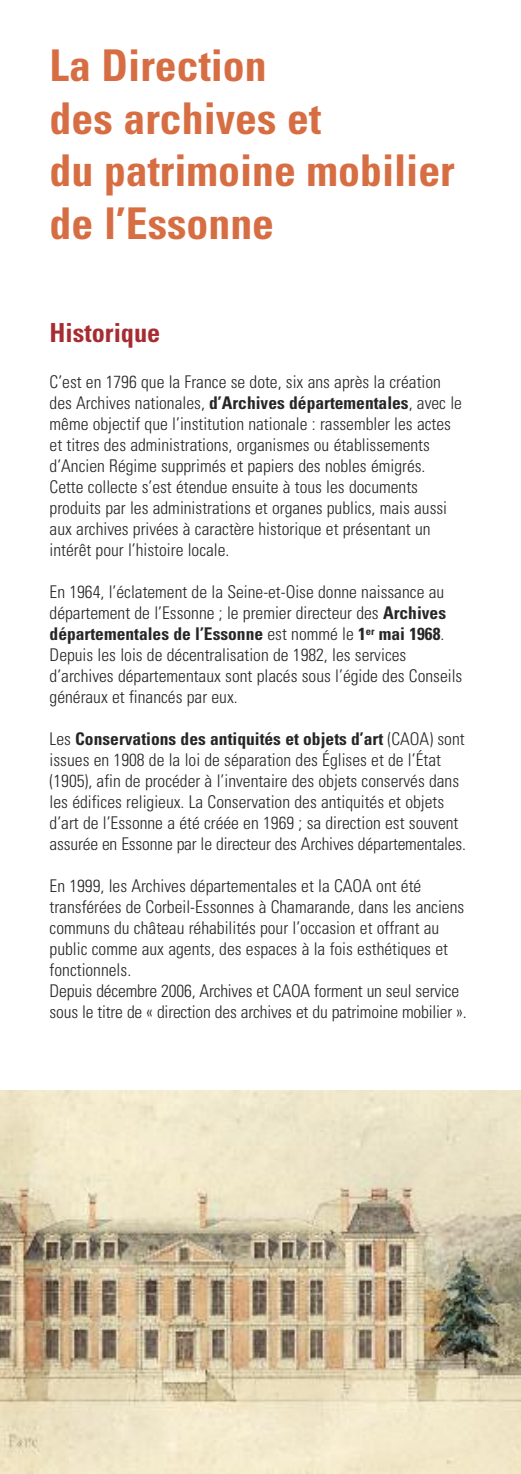
<style>
.page{position:relative;width:521px;height:1474px;background:#fff}
.page>*{position:absolute;margin:0;border:0;box-sizing:border-box;transform-origin:0 0}
.t1{font:700 condensed 43.75px/52.5px "Univers";color:#d76e43}
.t2{font:700 condensed 26.25px "Univers";color:#a62c32}
.t3{font:300 condensed 17.5px/21px "Univers";color:#272627}
.s1{font-weight:700}
</style>
<div class="page">
<img style="left:0;top:1090px;width:521px;height:383px">
<h1 class="t1" style="left:50px;top:43px;width:407px">La Direction<br>des archives et<br>du patrimoine mobilier de l’Essonne</h1>
<h2 class="t2" style="left:50px;top:323px;width:112px">Historique</h2>
<p class="t3" style="left:50px;top:373px;width:414px">C’est en 1796 que la France se dote, six ans après la création des Archives nationales, <span class="s1">d’Archives départementales</span>, avec le même objectif que l’institution nationale : rassembler les actes et titres des administrations, organismes ou établissements d’Ancien Régime supprimés et papiers des nobles émigrés.<br>Cette collecte s’est étendue ensuite à tous les documents produits par les administrations et organes publics, mais aussi aux archives privées à caractère historique et présentant un intérêt pour l’histoire locale.</p>
<p class="t3" style="left:50px;top:583px;width:414px">En 1964, l’éclatement de la Seine-et-Oise donne naissance au département de l’Essonne ; le premier directeur des <span class="s1">Archives départementales de l’Essonne</span> est nommé le <span class="s1">1</span><sup>er</sup> <span class="s1">mai 1968</span>.<br>Depuis les lois de décentralisation de 1982, les services d’archives départementaux sont placés sous l’égide des Conseils généraux et financés par eux.</p>
<p class="t3" style="left:50px;top:730px;width:418px">Les <span class="s1">Conservations des antiquités et objets d’art</span> (CAOA) sont issues en 1908 de la loi de séparation des Églises et de l’État (1905), afin de procéder à l’inventaire des objets conservés dans les édifices religieux. La Conservation des antiquités et objets d’art de l’Essonne a été créée en 1969 ; sa direction est souvent assurée en Essonne par le directeur des Archives départementales.</p>
<p class="t3" style="left:50px;top:877px;width:419px">En 1999, les Archives départementales et la CAOA ont été transférées de Corbeil-Essonnes à Chamarande, dans les anciens communs du château réhabilités pour l’occasion et offrant au public comme aux agents, des espaces à la fois esthétiques et fonctionnels.<br>Depuis décembre 2006, Archives et CAOA forment un seul service sous le titre de « direction des archives et du patrimoine mobilier ».</p>
</div>
